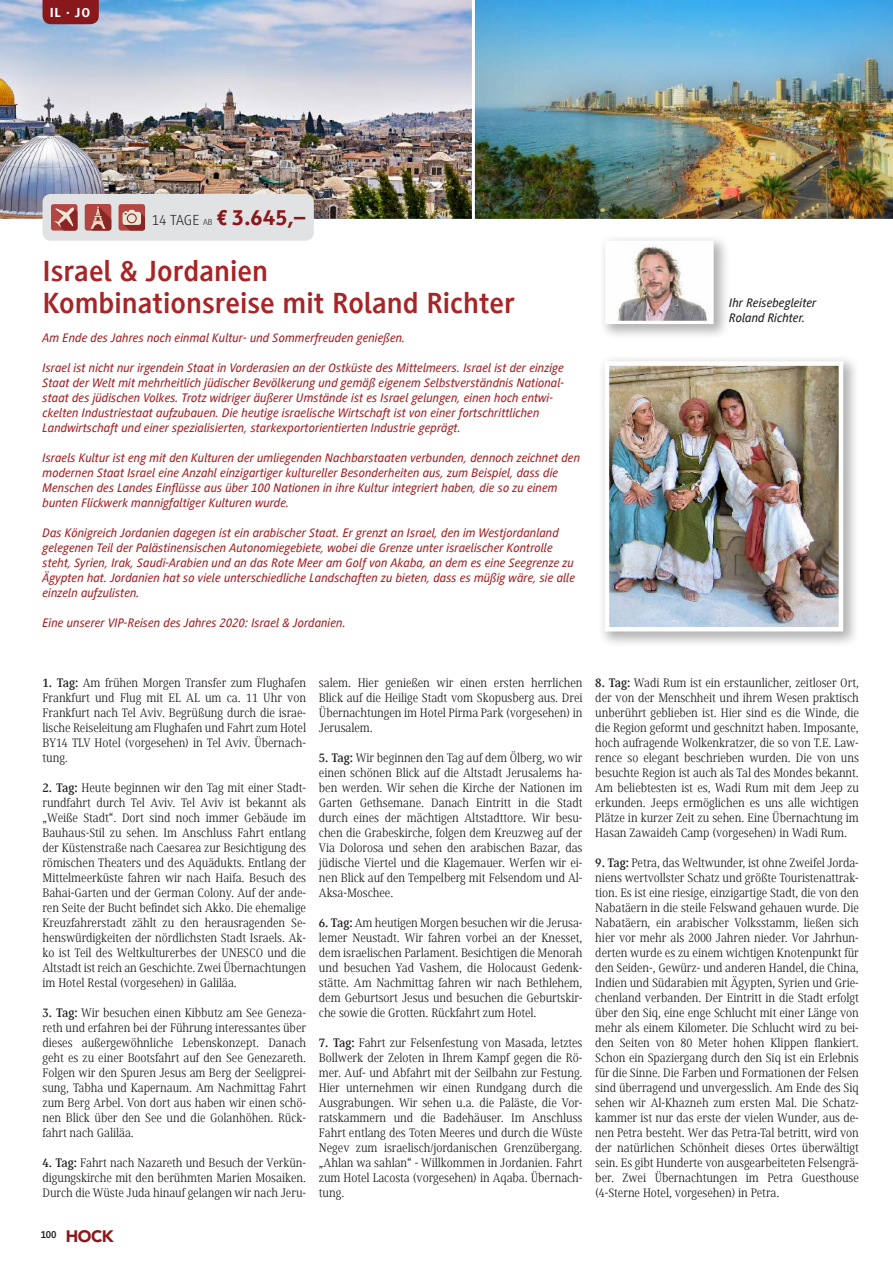
<style>
.page{position:relative;width:893px;height:1263px;background:#fff}
.page>*{position:absolute;margin:0;border:0;box-sizing:border-box;transform-origin:0 0}
.t1{font:700 30px/31.5px "Generis Sans Com";color:#a72427}
.t2{font:800 22.5px "Generis Sans Com";color:#88181b}
.t3{font:900 16.5px "Avenir LT Std";color:#88181b}
.t4{font:300 15px "Generis Sans Com";color:#231f20}
.t5{font:800 13.5px "Generis Sans Com";color:#fff}
.t6{font:12.75px/15px "Generis Serif Com";letter-spacing:-.005em;color:#231f20;text-align:justify}
.t7{font:italic 500 12.75px/15px "Generis Sans Com";color:#a72427}
.t8{font:italic 500 12.75px/15px "Generis Sans Com";color:#231f20}
.s1{font-size:9px}
.s2{font-weight:700}
</style>
<div class="page">
<img style="left:0;top:0;width:893px;height:219px">
<hr style="left:472px;top:0;width:3px;height:225px;background:#fff">
<div style="left:598px;top:354px;width:261px;height:293px;background:#231f20;opacity:.35"></div>
<img style="left:610px;top:366px;width:228px;height:260px">
<div style="left:605px;top:361px;width:238px;height:270px;border:4px solid #fff"></div>
<svg style="left:43px;top:0;width:56px;height:24px"></svg>
<div style="left:598px;top:234px;width:132px;height:106px;background:#231f20;opacity:.35"></div>
<img style="left:609px;top:245px;width:101px;height:75px">
<div style="left:605px;top:241px;width:109px;height:83px;border:3px solid #fff"></div>
<div style="left:43px;top:194px;width:271px;height:47px;background:#e1e2e4;border-radius:9px"></div>
<div style="left:51px;top:204px;width:26px;height:27px;background:#b34643;border-radius:3px"></div>
<svg style="left:54px;top:207px;width:23px;height:24px"></svg>
<div style="left:85px;top:204px;width:26px;height:27px;background:#b34643;border-radius:3px"></div>
<svg style="left:91px;top:206px;width:20px;height:25px"></svg>
<div style="left:119px;top:204px;width:26px;height:27px;background:#b34643;border-radius:3px"></div>
<svg style="left:123px;top:210px;width:22px;height:21px"></svg>
<p class="t5" style="left:50px;top:5px;width:42px">IL · JO</p>
<p class="t4" style="left:152px;top:211px;width:62px">14 TAGE <span class="s1">AB</span></p>
<h2 class="t2" style="left:217px;top:205px;width:90px">€ 3.645,–</h2>
<h1 class="t1" style="left:43px;top:256px;width:474px">Israel &amp; Jordanien<br>Kombinationsreise mit Roland Richter</h1>
<p class="t7" style="left:43px;top:330px;width:364px">Am Ende des Jahres noch einmal Kultur- und Sommerfreuden genießen.</p>
<p class="t7" style="left:43px;top:360px;width:523px">Israel ist nicht nur irgendein Staat in Vorderasien an der Ostküste des Mittelmeers. Israel ist der einzige Staat der Welt mit mehrheitlich jüdischer Bevölkerung und gemäß eigenem Selbstverständnis National&shy;staat des jüdischen Volkes. Trotz widriger äußerer Umstände ist es Israel gelungen, einen hoch entwi&shy;ckelten Industriestaat aufzubauen. Die heutige israelische Wirtschaft ist von einer fortschrittlichen Landwirtschaft und einer spezialisierten, starkexportorientierten Industrie geprägt.</p>
<p class="t7" style="left:43px;top:450px;width:539px">Israels Kultur ist eng mit den Kulturen der umliegenden Nachbarstaaten verbunden, dennoch zeichnet den modernen Staat Israel eine Anzahl einzigartiger kultureller Besonderheiten aus, zum Beispiel, dass die Menschen des Landes Einflüsse aus über 100 Nationen in ihre Kultur integriert haben, die so zu einem bunten Flickwerk mannigfaltiger Kulturen wurde.</p>
<p class="t7" style="left:43px;top:525px;width:534px">Das Königreich Jordanien dagegen ist ein arabischer Staat. Er grenzt an Israel, den im Westjordanland gelegenen Teil der Palästinensischen Autonomiegebiete, wobei die Grenze unter israelischer Kontrolle steht, Syrien, Irak, Saudi-Arabien und an das Rote Meer am Golf von Akaba, an dem es eine Seegrenze zu Ägypten hat. Jordanien hat so viele unterschiedliche Landschaften zu bieten, dass es müßig wäre, sie alle einzeln aufzulisten.</p>
<p class="t7" style="left:43px;top:615px;width:305px">Eine unserer VIP-Reisen des Jahres 2020: Israel &amp; Jordanien.</p>
<p class="t8" style="left:729px;top:295px;width:89px">Ihr Reisebegleiter<br>Roland Richter.</p>
<p class="t6" style="left:43px;top:675px;width:265px"><span class="s2">1. Tag:</span> Am frühen Morgen Transfer zum Flughafen Frankfurt und Flug mit EL AL um ca. 11 Uhr von Frankfurt nach Tel Aviv. Begrüßung durch die israe&shy;lische Reiseleitung am Flughafen und Fahrt zum Hotel BY14 TLV Hotel (vorgesehen) in Tel Aviv. Übernach&shy;tung.</p>
<p class="t6" style="left:43px;top:780px;width:265px"><span class="s2">2. Tag:</span> Heute beginnen wir den Tag mit einer Stadt&shy;rundfahrt durch Tel Aviv. Tel Aviv ist bekannt als „Weiße Stadt“. Dort sind noch immer Gebäude im Bauhaus-Stil zu sehen. Im Anschluss Fahrt entlang der Küstenstraße nach Caesarea zur Besichtigung des römischen Theaters und des Aquädukts. Entlang der Mittelmeerküste fahren wir nach Haifa. Besuch des Bahai-Garten und der German Colony. Auf der ande&shy;ren Seite der Bucht befindet sich Akko. Die ehemalige Kreuzfahrerstadt zählt zu den herausragenden Se&shy;henswürdigkeiten der nördlichsten Stadt Israels. Ak&shy;ko ist Teil des Weltkulturerbes der UNESCO und die Altstadt ist reich an Geschichte. Zwei Übernachtungen im Hotel Restal (vorgesehen) in Galiläa.</p>
<p class="t6" style="left:43px;top:1005px;width:265px"><span class="s2">3. Tag:</span> Wir besuchen einen Kibbutz am See Geneza&shy;reth und erfahren bei der Führung interessantes über dieses außergewöhnliche Lebenskonzept. Danach geht es zu einer Bootsfahrt auf den See Genezareth.<br>Folgen wir den Spuren Jesus am Berg der Seeligprei&shy;sung, Tabha und Kapernaum. Am Nachmittag Fahrt zum Berg Arbel. Von dort aus haben wir einen schö&shy;nen Blick über den See und die Golanhöhen. Rück&shy;fahrt nach Galiläa.</p>
<p class="t6" style="left:43px;top:1155px;width:265px"><span class="s2">4. Tag:</span> Fahrt nach Nazareth und Besuch der Verkün&shy;digungskirche mit den berühmten Marien Mosaiken.<br>Durch die Wüste Juda hinauf gelangen wir nach Jeru-</p>
<p class="t3" style="left:41px;top:1226px;width:75px"><sup>100</sup> HOCK</p>
<p class="t6" style="left:319px;top:675px;width:265px">salem. Hier genießen wir einen ersten herrlichen Blick auf die Heilige Stadt vom Skopusberg aus. Drei Übernachtungen im Hotel Pirma Park (vorgesehen) in Jerusalem.</p>
<p class="t6" style="left:319px;top:750px;width:265px"><span class="s2">5. Tag:</span> Wir beginnen den Tag auf dem Ölberg, wo wir einen schönen Blick auf die Altstadt Jerusalems ha&shy;ben werden. Wir sehen die Kirche der Nationen im Garten Gethsemane. Danach Eintritt in die Stadt durch eines der mächtigen Altstadttore. Wir besu&shy;chen die Grabeskirche, folgen dem Kreuzweg auf der Via Dolorosa und sehen den arabischen Bazar, das jüdische Viertel und die Klagemauer. Werfen wir ei&shy;nen Blick auf den Tempelberg mit Felsendom und Al-Aksa-Moschee.</p>
<p class="t6" style="left:319px;top:915px;width:265px"><span class="s2">6. Tag:</span> Am heutigen Morgen besuchen wir die Jerusa&shy;lemer Neustadt. Wir fahren vorbei an der Knesset, dem israelischen Parlament. Besichtigen die Menorah und besuchen Yad Vashem, die Holocaust Gedenk&shy;stätte. Am Nachmittag fahren wir nach Bethlehem, dem Geburtsort Jesus und besuchen die Geburtskir&shy;che sowie die Grotten. Rückfahrt zum Hotel.</p>
<p class="t6" style="left:319px;top:1035px;width:265px"><span class="s2">7. Tag:</span> Fahrt zur Felsenfestung von Masada, letztes Bollwerk der Zeloten in Ihrem Kampf gegen die Rö&shy;mer. Auf- und Abfahrt mit der Seilbahn zur Festung.<br>Hier unternehmen wir einen Rundgang durch die Ausgrabungen. Wir sehen u.a. die Paläste, die Vor&shy;ratskammern und die Badehäuser. Im Anschluss Fahrt entlang des Toten Meeres und durch die Wüste Negev zum israelisch/jordanischen Grenzübergang. „Ahlan wa sahlan“ - Willkommen in Jordanien. Fahrt zum Hotel Lacosta (vorgesehen) in Aqaba. Übernach&shy;tung.</p>
<p class="t6" style="left:595px;top:675px;width:265px"><span class="s2">8. Tag:</span> Wadi Rum ist ein erstaunlicher, zeitloser Ort, der von der Menschheit und ihrem Wesen praktisch unberührt geblieben ist. Hier sind es die Winde, die die Region geformt und geschnitzt haben. Imposante, hoch aufragende Wolkenkratzer, die so von T.E. Law&shy;rence so elegant beschrieben wurden. Die von uns besuchte Region ist auch als Tal des Mondes bekannt.<br>Am beliebtesten ist es, Wadi Rum mit dem Jeep zu erkunden. Jeeps ermöglichen es uns alle wichtigen Plätze in kurzer Zeit zu sehen. Eine Übernachtung im Hasan Zawaideh Camp (vorgesehen) in Wadi Rum.</p>
<p class="t6" style="left:595px;top:855px;width:265px"><span class="s2">9. Tag:</span> Petra, das Weltwunder, ist ohne Zweifel Jorda&shy;niens wertvollster Schatz und größte Touristenattrak&shy;tion. Es ist eine riesige, einzigartige Stadt, die von den Nabatäern in die steile Felswand gehauen wurde. Die Nabatäern, ein arabischer Volksstamm, ließen sich hier vor mehr als 2000 Jahren nieder. Vor Jahrhun&shy;derten wurde es zu einem wichtigen Knotenpunkt für den Seiden-, Gewürz- und anderen Handel, die China, Indien und Südarabien mit Ägypten, Syrien und Grie&shy;chenland verbanden. Der Eintritt in die Stadt erfolgt über den Siq, eine enge Schlucht mit einer Länge von mehr als einem Kilometer. Die Schlucht wird zu bei&shy;den Seiten von 80 Meter hohen Klippen flankiert.<br>Schon ein Spaziergang durch den Siq ist ein Erlebnis für die Sinne. Die Farben und Formationen der Felsen sind überragend und unvergesslich. Am Ende des Siq sehen wir Al-Khazneh zum ersten Mal. Die Schatz&shy;kammer ist nur das erste der vielen Wunder, aus de&shy;nen Petra besteht. Wer das Petra-Tal betritt, wird von der natürlichen Schönheit dieses Ortes überwältigt sein. Es gibt Hunderte von ausgearbeiteten Felsengrä&shy;ber. Zwei Übernachtungen im Petra Guesthouse (4-Sterne Hotel, vorgesehen) in Petra.</p>
</div>
